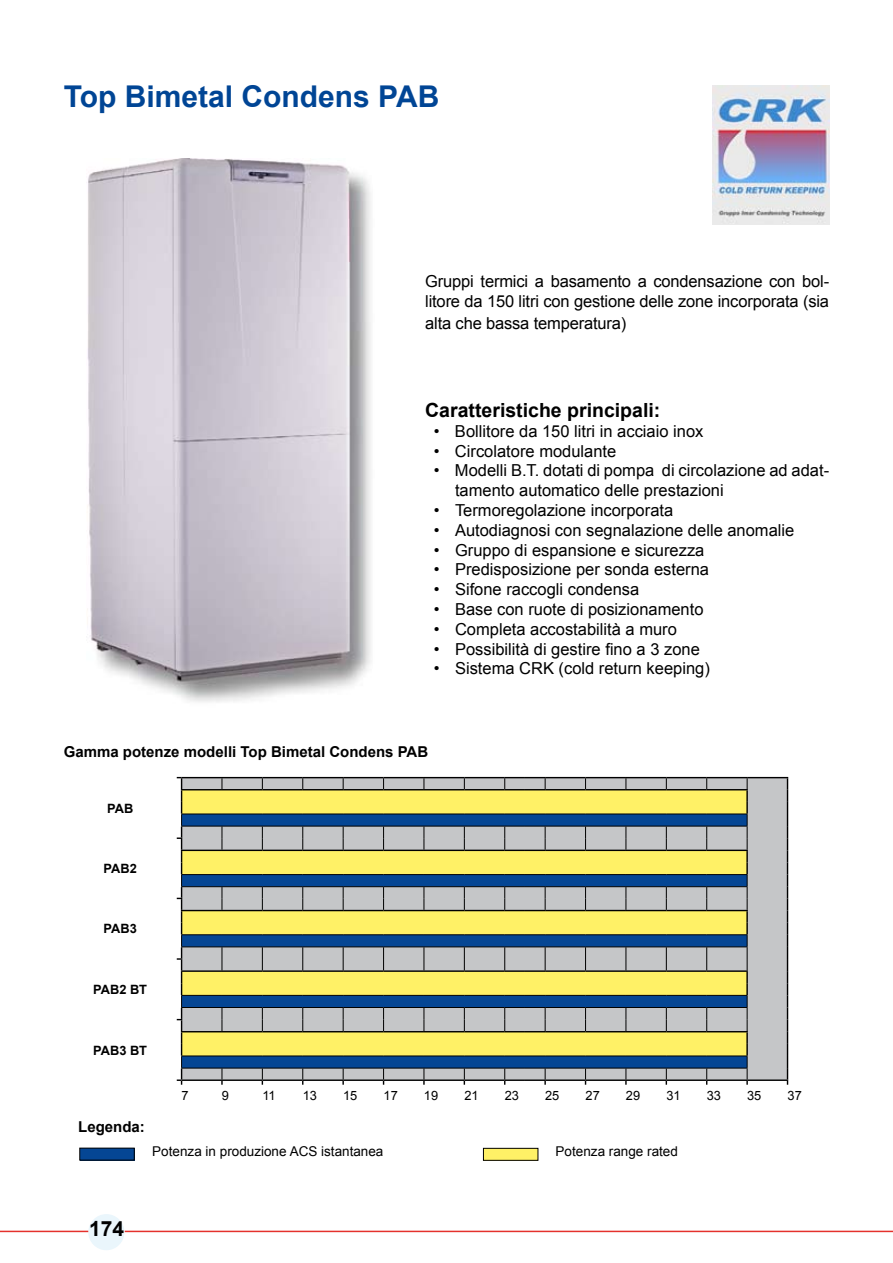
<style>
.page{position:relative;width:893px;height:1263px;background:#fff}
.page>*{position:absolute;margin:0;border:0;box-sizing:border-box;transform-origin:0 0}
.t1{font:700 30px "Arial";color:#004595}
.t2{font:700 21px "Arial";color:#000}
.t3{font:700 19.5px "Arial";color:#000}
.t4{font:16.5px/19.8px "Arial";color:#000}
.t5{font:700 15px "Arial";color:#000}
.t6{font:13.5px "Arial";color:#000}
.t7{font:12.9px "Arial";color:#000}
.t8{font:700 12.9px "Arial";color:#000}
</style>
<div class="page">
<div style="left:89px;top:1215px;width:35px;height:34px;background:#eaf6fc;border-radius:50%"></div>
<div style="left:88px;top:1214px;width:36px;height:36px;border:2px solid #eaf6fc;border-radius:50%"></div>
<hr style="left:0;top:1231px;width:88px;height:1px;background:#e4312c">
<hr style="left:125px;top:1231px;width:768px;height:1px;background:#e4312c">
<img style="left:713px;top:85px;width:116px;height:139px">
<div style="left:80px;top:1148px;width:54px;height:12px;background:#054694"></div>
<div style="left:79px;top:1148px;width:56px;height:12px;border:1px solid #000"></div>
<div style="left:483px;top:1148px;width:55px;height:12px;background:#fff166"></div>
<div style="left:483px;top:1148px;width:55px;height:13px;border:1px solid #000"></div>
<div style="left:748px;top:778px;width:39px;height:301px;background:#c5c6c8"></div>
<hr style="left:747px;top:1079px;width:41px;height:2px;background:#000">
<svg style="left:787px;top:778px;width:1px;height:307px"></svg>
<hr style="left:747px;top:777px;width:41px;height:1px;background:#000">
<svg style="left:177px;top:777px;width:571px;height:308px;background:#aab08c"></svg>
<hr style="left:545px;top:826px;width:40px;height:1px;background:#000">
<hr style="left:585px;top:826px;width:41px;height:1px;background:#000">
<hr style="left:626px;top:826px;width:40px;height:1px;background:#000">
<hr style="left:666px;top:826px;width:41px;height:1px;background:#000">
<hr style="left:707px;top:826px;width:40px;height:1px;background:#000">
<img style="left:87px;top:158px;width:284px;height:544px">
<h1 class="t1" style="left:64px;top:77px;width:377px">Top Bimetal Condens PAB</h1>
<p class="t4" style="left:425px;top:272px;width:405px">Gruppi termici a basamento a condensazione con bol&shy;litore da 150 litri con gestione delle zone incorporata (sia</p>
<p class="t4" style="left:425px;top:313px;width:203px">alta che bassa temperatura)</p>
<p class="t3" style="left:425px;top:397px;width:237px">Caratteristiche principali:</p>
<p class="t4" style="left:434px;top:421px;width:271px">• Bollitore da 150 litri in acciaio inox</p>
<p class="t4" style="left:434px;top:441px;width:184px">• Circolatore modulante</p>
<p class="t4" style="left:455px;top:461px;width:376px;text-indent:-21px">• Modelli B.T. dotati di pompa di circolazione ad adat&shy;tamento automatico delle prestazioni</p>
<p class="t4" style="left:434px;top:500px;width:241px">• Termoregolazione incorporata</p>
<p class="t4" style="left:434px;top:520px;width:362px">• Autodiagnosi con segnalazione delle anomalie</p>
<p class="t4" style="left:434px;top:540px;width:272px">• Gruppo di espansione e sicurezza</p>
<p class="t4" style="left:434px;top:560px;width:277px">• Predisposizione per sonda esterna</p>
<p class="t4" style="left:434px;top:580px;width:207px">• Sifone raccogli condensa</p>
<p class="t4" style="left:434px;top:599px;width:271px">• Base con ruote di posizionamento</p>
<p class="t4" style="left:434px;top:619px;width:245px">• Completa accostabilità a muro</p>
<p class="t4" style="left:434px;top:639px;width:268px">• Possibilità di gestire fino a 3 zone</p>
<p class="t4" style="left:434px;top:659px;width:278px">• Sistema CRK (cold return keeping)</p>
<p class="t5" style="left:64px;top:742px;width:366px">Gamma potenze modelli Top Bimetal Condens PAB</p>
<p class="t8" style="left:107px;top:799px;width:28px">PAB</p>
<p class="t8" style="left:104px;top:860px;width:35px">PAB2</p>
<p class="t8" style="left:104px;top:920px;width:35px">PAB3</p>
<p class="t8" style="left:93px;top:981px;width:55px">PAB2 BT</p>
<p class="t8" style="left:93px;top:1041px;width:55px">PAB3 BT</p>
<p class="t5" style="left:78px;top:1117px;width:68px">Legenda:</p>
<p class="t7" style="left:182px;top:1087px;width:9px">7</p>
<p class="t7" style="left:222px;top:1087px;width:9px">9</p>
<p class="t7" style="left:262px;top:1087px;width:15px">11</p>
<p class="t7" style="left:303px;top:1087px;width:16px">13</p>
<p class="t7" style="left:343px;top:1087px;width:16px">15</p>
<p class="t7" style="left:384px;top:1087px;width:16px">17</p>
<p class="t7" style="left:424px;top:1087px;width:16px">19</p>
<p class="t7" style="left:464px;top:1087px;width:16px">21</p>
<p class="t7" style="left:505px;top:1087px;width:16px">23</p>
<p class="t7" style="left:545px;top:1087px;width:16px">25</p>
<p class="t7" style="left:585px;top:1087px;width:16px">27</p>
<p class="t7" style="left:626px;top:1087px;width:16px">29</p>
<p class="t7" style="left:666px;top:1087px;width:16px">31</p>
<p class="t7" style="left:707px;top:1087px;width:16px">33</p>
<p class="t7" style="left:747px;top:1087px;width:16px">35</p>
<p class="t7" style="left:787px;top:1087px;width:16px">37</p>
<p class="t2" style="left:89px;top:1215px;width:37px">174</p>
<p class="t6" style="left:152px;top:1142px;width:233px">Potenza in produzione ACS istantanea</p>
<p class="t6" style="left:556px;top:1142px;width:124px">Potenza range rated</p>
</div>
